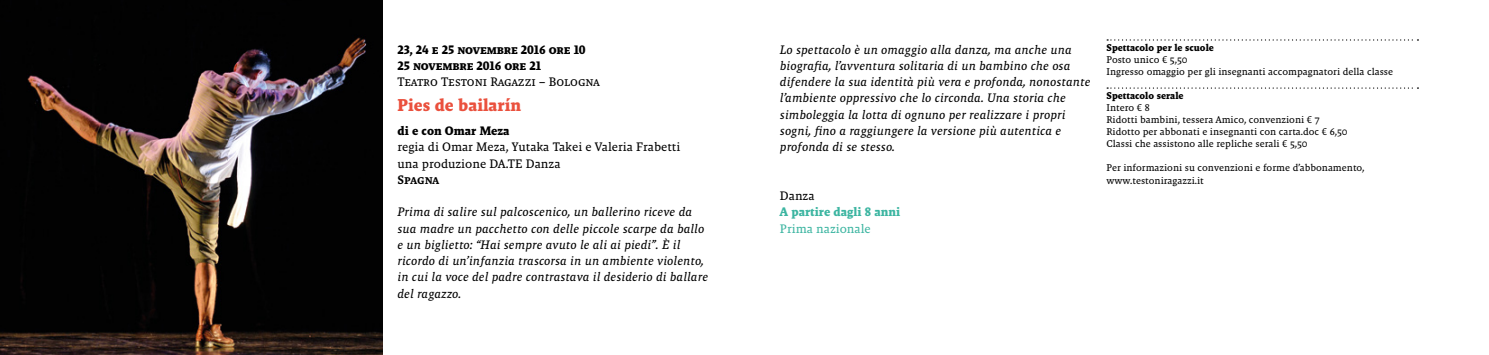
<style>
.page{position:relative;width:1489px;height:355px;background:#fff}
.page>*{position:absolute;margin:0;border:0;box-sizing:border-box;transform-origin:0 0}
.t1{font:700 17.5px "Malaga OT";color:#ea503d}
.t2{font:italic 12.5px/16.2px "Malaga OT";color:#000}
.t3{font:12.5px/16.2px "Malaga OT";color:#000}
.t4{font:700 12.5px/16.2px "Malaga OT";letter-spacing:-.01em;color:#000}
.t5{font:700 12.5px "Malaga OT";color:#3cb5a1}
.t6{font:12.5px "Malaga OT";color:#3cb5a1}
.t7{font:500 12.5px "Malaga OT";letter-spacing:-.01em;color:#000}
.t8{font:10px/12px "Malaga OT";color:#000}
.t9{font:700 10px "Malaga OT";color:#000}
</style>
<div class="page">
<img style="left:0;top:0;width:382px;height:354px">
<svg style="left:1107px;top:39px;width:311px;height:2px"></svg>
<svg style="left:1107px;top:87px;width:311px;height:2px"></svg>
<p class="t4" style="left:397px;top:41px;width:190px">23, 24 e 25 novembre 2016 ore 10<br>25 novembre 2016 ore 21</p>
<p class="t3" style="left:397px;top:74px;width:204px">Teatro Testoni Ragazzi – Bologna</p>
<h1 class="t1" style="left:397px;top:94px;width:125px">Pies de bailarín</h1>
<p class="t4" style="left:397px;top:122px;width:113px">di e con Omar Meza</p>
<p class="t3" style="left:397px;top:139px;width:284px">regia di Omar Meza, Yutaka Takei e Valeria Frabetti una produzione DA.TE Danza</p>
<p class="t7" style="left:397px;top:172px;width:43px">Spagna</p>
<p class="t2" style="left:397px;top:204px;width:312px">Prima di salire sul palcoscenico, un ballerino riceve da sua madre un pacchetto con delle piccole scarpe da ballo e un biglietto: “Hai sempre avuto le ali ai piedi”. È il ricordo di un’infanzia trascorsa in un ambiente violento, in cui la voce del padre contrastava il desiderio di ballare del ragazzo.</p>
<p class="t2" style="left:780px;top:41px;width:312px">Lo spettacolo è un omaggio alla danza, ma anche una biografia, l’avventura solitaria di un bambino che osa difendere la sua identità più vera e profonda, nonostante l’ambiente oppressivo che lo circonda. Una storia che simboleggia la lotta di ognuno per realizzare i propri sogni, fino a raggiungere la versione più autentica e profonda di se stesso.</p>
<p class="t3" style="left:780px;top:187px;width:36px">Danza</p>
<p class="t5" style="left:780px;top:205px;width:122px">A partire dagli 8 anni</p>
<p class="t6" style="left:780px;top:221px;width:92px">Prima nazionale</p>
<p class="t9" style="left:1106px;top:42px;width:109px">Spettacolo per le scuole</p>
<p class="t8" style="left:1106px;top:54px;width:288px">Posto unico € 5,50<br>Ingresso omaggio per gli insegnanti accompagnatori della classe</p>
<p class="t9" style="left:1106px;top:90px;width:79px">Spettacolo serale</p>
<p class="t8" style="left:1106px;top:102px;width:242px">Intero € 8<br>Ridotti bambini, tessera Amico, convenzioni € 7<br>Ridotto per abbonati e insegnanti con carta.doc € 6,50<br>Classi che assistono alle repliche serali € 5,50</p>
<p class="t8" style="left:1106px;top:162px;width:259px">Per informazioni su convenzioni e forme d’abbonamento, www.testoniragazzi.it</p>
</div>
